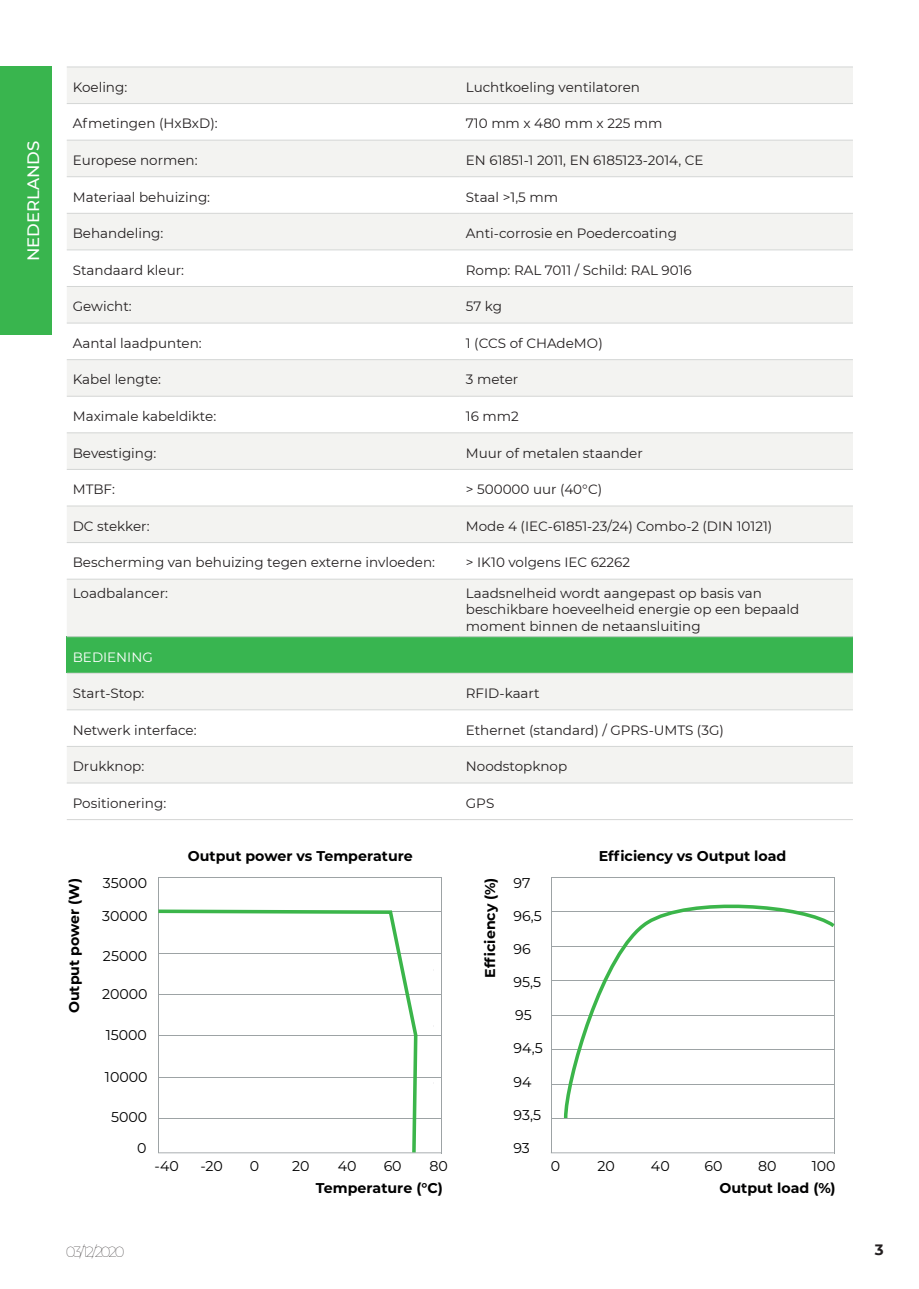
<style>
.page{position:relative;width:919px;height:1289px;background:#fff}
.page>*{position:absolute;margin:0;border:0;box-sizing:border-box;transform-origin:0 0}
.t1{font:500 16.5px "Montserrat";color:#fff}
.t2{font:100 15px "Montserrat";letter-spacing:-.14em;color:#231f20}
.t3{font:700 15px "Montserrat";color:#231f20}
.t4{font:700 14.25px "Montserrat";color:#000001}
.t5{font:14.25px/30.5px "Montserrat";color:#000001;text-align:right}
.t6{font:13.5px/16.2px "Montserrat";color:#231f20}
.t7{font:13.5px "Montserrat";color:#fff}
</style>
<div class="page">
<div style="left:0;top:67px;width:51px;height:268px;background:#39b54e"></div>
<div style="left:67px;top:68px;width:785px;height:35px;background:#f3f3f1"></div>
<svg style="left:67px;top:141px;width:785px;height:182px;fill:#f3f3f1"></svg>
<div style="left:67px;top:360px;width:785px;height:36px;background:#f3f3f1"></div>
<div style="left:67px;top:433px;width:785px;height:36px;background:#f3f3f1"></div>
<div style="left:67px;top:506px;width:785px;height:36px;background:#f3f3f1"></div>
<div style="left:67px;top:580px;width:785px;height:56px;background:#f3f3f1"></div>
<div style="left:67px;top:636px;width:785px;height:37px;background:#38b550"></div>
<div style="left:67px;top:674px;width:785px;height:35px;background:#f3f3f1"></div>
<div style="left:67px;top:747px;width:785px;height:35px;background:#f3f3f1"></div>
<hr style="left:67px;top:67px;width:393px;height:1px;background:#d4d6d5">
<hr style="left:460px;top:67px;width:392px;height:1px;background:#d4d6d5">
<hr style="left:67px;top:103px;width:393px;height:1px;background:#d4d6d5">
<hr style="left:460px;top:103px;width:392px;height:1px;background:#d4d6d5">
<hr style="left:67px;top:140px;width:393px;height:1px;background:#d4d6d5">
<hr style="left:460px;top:140px;width:392px;height:1px;background:#d4d6d5">
<hr style="left:67px;top:176px;width:393px;height:1px;background:#d4d6d5">
<hr style="left:460px;top:176px;width:392px;height:1px;background:#d4d6d5">
<hr style="left:67px;top:213px;width:393px;height:1px;background:#d4d6d5">
<hr style="left:460px;top:213px;width:392px;height:1px;background:#d4d6d5">
<hr style="left:67px;top:250px;width:393px;height:1px;background:#d4d6d5">
<hr style="left:460px;top:250px;width:392px;height:1px;background:#d4d6d5">
<hr style="left:67px;top:286px;width:393px;height:1px;background:#d4d6d5">
<hr style="left:460px;top:286px;width:392px;height:1px;background:#d4d6d5">
<hr style="left:67px;top:323px;width:393px;height:1px;background:#d4d6d5">
<hr style="left:460px;top:323px;width:392px;height:1px;background:#d4d6d5">
<hr style="left:67px;top:359px;width:393px;height:1px;background:#d4d6d5">
<hr style="left:460px;top:359px;width:392px;height:1px;background:#d4d6d5">
<hr style="left:67px;top:396px;width:393px;height:1px;background:#d4d6d5">
<hr style="left:460px;top:396px;width:392px;height:1px;background:#d4d6d5">
<hr style="left:67px;top:432px;width:393px;height:1px;background:#d4d6d5">
<hr style="left:460px;top:432px;width:392px;height:1px;background:#d4d6d5">
<hr style="left:67px;top:469px;width:393px;height:1px;background:#d4d6d5">
<hr style="left:460px;top:469px;width:392px;height:1px;background:#d4d6d5">
<hr style="left:67px;top:505px;width:393px;height:1px;background:#d4d6d5">
<hr style="left:460px;top:505px;width:392px;height:1px;background:#d4d6d5">
<hr style="left:67px;top:542px;width:393px;height:1px;background:#d4d6d5">
<hr style="left:460px;top:542px;width:392px;height:1px;background:#d4d6d5">
<hr style="left:67px;top:579px;width:393px;height:1px;background:#d4d6d5">
<hr style="left:460px;top:579px;width:392px;height:1px;background:#d4d6d5">
<hr style="left:67px;top:636px;width:393px;height:1px;background:#d4d6d5">
<hr style="left:460px;top:636px;width:392px;height:1px;background:#d4d6d5">
<hr style="left:67px;top:673px;width:393px;height:1px;background:#d4d6d5">
<hr style="left:460px;top:673px;width:392px;height:1px;background:#d4d6d5">
<hr style="left:67px;top:709px;width:393px;height:1px;background:#d4d6d5">
<hr style="left:460px;top:709px;width:392px;height:1px;background:#d4d6d5">
<hr style="left:67px;top:746px;width:393px;height:1px;background:#d4d6d5">
<hr style="left:460px;top:746px;width:392px;height:1px;background:#d4d6d5">
<hr style="left:67px;top:782px;width:393px;height:1px;background:#d4d6d5">
<hr style="left:460px;top:782px;width:392px;height:1px;background:#d4d6d5">
<hr style="left:67px;top:819px;width:393px;height:1px;background:#d4d6d5">
<hr style="left:460px;top:819px;width:392px;height:1px;background:#d4d6d5">
<hr style="left:158px;top:877px;width:1px;height:275px;background:#9da3a5">
<hr style="left:158px;top:911px;width:283px;height:1px;background:#9da3a5">
<hr style="left:158px;top:952px;width:283px;height:1px;background:#9da3a5">
<hr style="left:158px;top:993px;width:283px;height:1px;background:#9da3a5">
<hr style="left:158px;top:1035px;width:283px;height:1px;background:#9da3a5">
<hr style="left:158px;top:1076px;width:283px;height:1px;background:#9da3a5">
<hr style="left:158px;top:1117px;width:283px;height:1px;background:#9da3a5">
<hr style="left:158px;top:1152px;width:283px;height:1px;background:#9da3a5">
<hr style="left:440px;top:878px;width:1px;height:275px;background:#9da3a5">
<svg style="left:158px;top:909px;width:261px;height:245px"></svg>
<hr style="left:158px;top:877px;width:283px;height:1px;background:#9da3a5">
<hr style="left:551px;top:911px;width:283px;height:1px;background:#9da3a5">
<hr style="left:551px;top:946px;width:283px;height:1px;background:#9da3a5">
<hr style="left:551px;top:980px;width:283px;height:1px;background:#9da3a5">
<hr style="left:551px;top:1014px;width:283px;height:1px;background:#9da3a5">
<hr style="left:551px;top:1048px;width:283px;height:1px;background:#9da3a5">
<hr style="left:551px;top:1084px;width:283px;height:1px;background:#9da3a5">
<hr style="left:551px;top:1117px;width:283px;height:1px;background:#9da3a5">
<hr style="left:551px;top:877px;width:1px;height:275px;background:#9da3a5">
<hr style="left:551px;top:1152px;width:282px;height:1px;background:#9da3a5">
<hr style="left:833px;top:878px;width:1px;height:275px;background:#9da3a5">
<hr style="left:551px;top:877px;width:283px;height:1px;background:#9da3a5">
<svg style="left:562px;top:891px;width:273px;height:230px"></svg>
<p class="t1" style="left:22px;top:261px;width:122px;rotate:-90deg">NEDERLANDS</p>
<p class="t6" style="left:73px;top:78px;width:56px">Koeling:</p>
<p class="t6" style="left:466px;top:78px;width:176px">Luchtkoeling ventilatoren</p>
<p class="t6" style="left:73px;top:115px;width:146px">Afmetingen (HxBxD):</p>
<p class="t6" style="left:466px;top:115px;width:198px">710 mm x 480 mm x 225 mm</p>
<p class="t6" style="left:73px;top:152px;width:126px">Europese normen:</p>
<p class="t6" style="left:466px;top:152px;width:239px">EN 61851-1 2011, EN 6185123-2014, CE</p>
<p class="t6" style="left:73px;top:188px;width:139px">Materiaal behuizing:</p>
<p class="t6" style="left:466px;top:188px;width:94px">Staal &gt;1,5 mm</p>
<p class="t6" style="left:73px;top:225px;width:92px">Behandeling:</p>
<p class="t6" style="left:466px;top:225px;width:213px">Anti-corrosie en Poedercoating</p>
<p class="t6" style="left:73px;top:261px;width:113px">Standaard kleur:</p>
<p class="t6" style="left:466px;top:261px;width:227px">Romp: RAL 7011 / Schild: RAL 9016</p>
<p class="t6" style="left:73px;top:298px;width:60px">Gewicht:</p>
<p class="t6" style="left:466px;top:298px;width:38px">57 kg</p>
<p class="t6" style="left:73px;top:334px;width:130px">Aantal laadpunten:</p>
<p class="t6" style="left:466px;top:334px;width:138px">1 (CCS of CHAdeMO)</p>
<p class="t6" style="left:73px;top:371px;width:90px">Kabel lengte:</p>
<p class="t6" style="left:466px;top:371px;width:54px">3 meter</p>
<p class="t6" style="left:73px;top:407px;width:145px">Maximale kabeldikte:</p>
<p class="t6" style="left:466px;top:407px;width:54px">16 mm2</p>
<p class="t6" style="left:73px;top:444px;width:85px">Bevestiging:</p>
<p class="t6" style="left:466px;top:444px;width:178px">Muur of metalen staander</p>
<p class="t6" style="left:73px;top:481px;width:44px">MTBF:</p>
<p class="t6" style="left:466px;top:481px;width:138px">&gt; 500000 uur (40°C)</p>
<p class="t6" style="left:73px;top:517px;width:78px">DC stekker:</p>
<p class="t6" style="left:466px;top:517px;width:308px">Mode 4 (IEC-61851-23/24) Combo-2 (DIN 10121)</p>
<p class="t6" style="left:73px;top:554px;width:364px">Bescherming van behuizing tegen externe invloeden:</p>
<p class="t6" style="left:466px;top:554px;width:166px">&gt; IK10 volgens IEC 62262</p>
<p class="t6" style="left:73px;top:585px;width:97px">Loadbalancer:</p>
<p class="t6" style="left:466px;top:585px;width:335px">Laadsnelheid wordt aangepast op basis van beschikbare hoeveelheid energie op een bepaald moment binnen de netaansluiting</p>
<p class="t7" style="left:73px;top:647px;width:81px">BEDIENING</p>
<p class="t6" style="left:73px;top:684px;width:73px">Start-Stop:</p>
<p class="t6" style="left:466px;top:684px;width:75px">RFID-kaart</p>
<p class="t6" style="left:73px;top:721px;width:125px">Netwerk interface:</p>
<p class="t6" style="left:466px;top:721px;width:259px">Ethernet (standard) / GPRS-UMTS (3G)</p>
<p class="t6" style="left:73px;top:757px;width:73px">Drukknop:</p>
<p class="t6" style="left:466px;top:757px;width:103px">Noodstopknop</p>
<p class="t6" style="left:73px;top:794px;width:95px">Positionering:</p>
<p class="t6" style="left:466px;top:794px;width:30px">GPS</p>
<p class="t4" style="left:64px;top:1013px;width:137px;rotate:-90deg">Output power (W)</p>
<p class="t5" style="left:103px;top:867px;width:46px">35000</p>
<p class="t4" style="left:188px;top:845px;width:226px">Output power vs Temperature</p>
<p class="t5" style="left:102px;top:900px;width:47px">30000</p>
<p class="t5" style="left:103px;top:939px;width:46px">25000</p>
<p class="t5" style="left:102px;top:978px;width:47px">20000</p>
<p class="t5" style="left:106px;top:1019px;width:43px">15000</p>
<p class="t5" style="left:105px;top:1061px;width:44px">10000</p>
<p class="t5" style="left:111px;top:1101px;width:38px">5000<br>0</p>
<p class="t5" style="left:154px;top:1150px;width:26px">-40</p>
<p class="t5" style="left:200px;top:1150px;width:24px">-20</p>
<p class="t5" style="left:250px;top:1150px;width:11px">0</p>
<p class="t5" style="left:338px;top:1150px;width:20px">40</p>
<p class="t5" style="left:292px;top:1150px;width:19px">20</p>
<p class="t5" style="left:383px;top:1150px;width:20px">60</p>
<p class="t5" style="left:429px;top:1150px;width:20px">80</p>
<p class="t4" style="left:316px;top:1177px;width:128px">Temperature (°C)</p>
<p class="t4" style="left:479px;top:977px;width:102px;rotate:-90deg">Efficiency (%)</p>
<p class="t5" style="left:513px;top:867px;width:18px">97</p>
<p class="t5" style="left:513px;top:900px;width:30px">96,5</p>
<p class="t5" style="left:513px;top:933px;width:19px">96</p>
<p class="t5" style="left:513px;top:966px;width:29px">95,5</p>
<p class="t5" style="left:515px;top:999px;width:18px">95</p>
<p class="t5" style="left:513px;top:1032px;width:31px">94,5</p>
<p class="t5" style="left:513px;top:1065px;width:20px">94</p>
<p class="t5" style="left:513px;top:1098px;width:29px">93,5</p>
<p class="t5" style="left:513px;top:1131px;width:18px">93</p>
<p class="t4" style="left:598px;top:845px;width:189px">Efficiency vs Output load</p>
<p class="t5" style="left:551px;top:1150px;width:11px">0</p>
<p class="t5" style="left:597px;top:1150px;width:19px">20</p>
<p class="t5" style="left:651px;top:1150px;width:20px">40</p>
<p class="t5" style="left:704px;top:1150px;width:20px">60</p>
<p class="t5" style="left:758px;top:1150px;width:20px">80</p>
<p class="t5" style="left:811px;top:1150px;width:25px">100</p>
<p class="t4" style="left:719px;top:1177px;width:117px">Output load (%)</p>
<p class="t2" style="left:66px;top:1241px;width:60px">03/12/2020</p>
<p class="t3" style="left:874px;top:1238px;width:10px">3</p>
</div>
